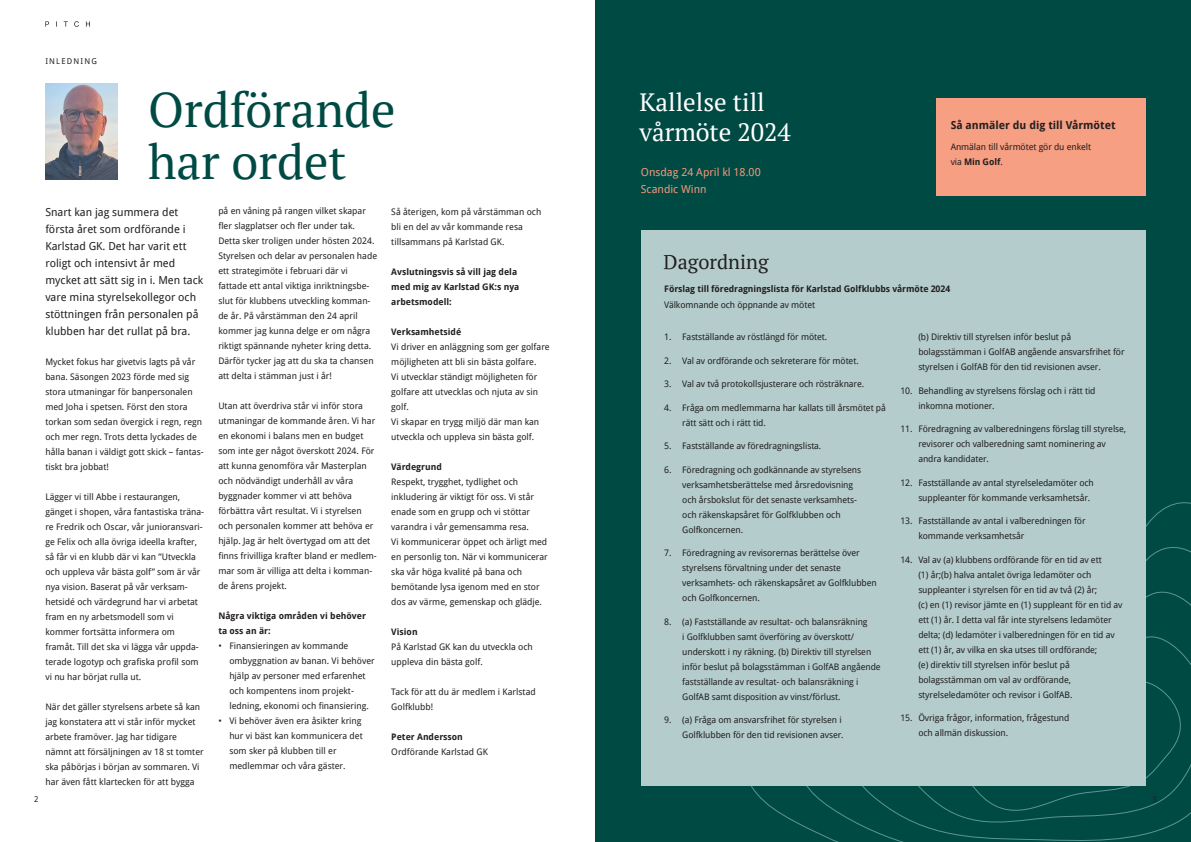
<style>
.page{position:relative;width:1191px;height:842px;background:#fff}
.page>*{position:absolute;margin:0;border:0;box-sizing:border-box;transform-origin:0 0}
.t1{font:48.5px/52px "PT Serif";color:#004a44}
.t2{font:25px/30px "PT Serif";color:#fff}
.t3{font:20px "PT Serif";color:#231f20}
.t4{font:11px/17px "Droid Sans";color:#231f20}
.t5{font:11px/17px "Droid Sans";color:#f6977a}
.t6{font:700 11px "Droid Sans";color:#231f20}
.t7{font:9px/15px "Droid Sans";color:#231f20}
.t8{font:700 9px/15px "Droid Sans";color:#231f20}
.t9{font:8px "Droid Sans";letter-spacing:.15em;color:#231f20}
.s1{font-weight:700}
</style>
<div class="page">
<svg style="left:45px;top:21px;width:45px;height:6px"></svg>
<div style="left:595px;top:0;width:596px;height:842px;background:#004a44"></div>
<svg style="left:730px;top:478px;width:461px;height:364px"></svg>
<div style="left:641px;top:230px;width:504px;height:555px;background:#b4cdcc"></div>
<div style="left:936px;top:98px;width:209px;height:98px;background:#f69f83"></div>
<svg style="left:45px;top:83px;width:57px;height:1px"></svg>
<img style="left:45px;top:84px;width:73px;height:96px">
<p class="t9" style="left:45px;top:55px;width:53px">INLEDNING</p>
<h1 class="t1" style="left:148px;top:83px;width:249px">Ordförande har ordet</h1>
<h2 class="t2" style="left:639px;top:87px;width:153px">Kallelse till vårmöte 2024</h2>
<p class="t5" style="left:641px;top:164px;width:121px">Onsdag 24 April kl 18.00<br>Scandic Winn</p>
<p class="t6" style="left:950px;top:117px;width:167px">Så anmäler du dig till Vårmötet</p>
<p class="t7" style="left:950px;top:139px;width:142px">Anmälan till vårmötet gör du enkelt via <span class="s1">Min Golf</span>.</p>
<p class="t4" style="left:45px;top:203px;width:159px">Snart kan jag summera det första året som ordförande i<br>Karlstad GK. Det har varit ett roligt och intensivt år med mycket att sätt sig in i. Men tack vare mina styrelsekollegor och stöttningen från personalen på klubben har det rullat på bra.</p>
<p class="t7" style="left:45px;top:354px;width:160px">Mycket fokus har givetvis lagts på vår bana. Säsongen 2023 förde med sig stora utmaningar för banpersonalen med Joha i spetsen. Först den stora torkan som sedan övergick i regn, regn och mer regn. Trots detta lyckades de hålla banan i väldigt gott skick – fantas&shy;tiskt bra jobbat!</p>
<p class="t7" style="left:45px;top:489px;width:160px">Lägger vi till Abbe i restaurangen, gänget i shopen, våra fantastiska träna&shy;re Fredrik och Oscar, vår junioransvari&shy;ge Felix och alla övriga ideella krafter, så får vi en klubb där vi kan ”Utveckla och uppleva vår bästa golf” som är vår nya vision. Baserat på vår verksam&shy;hetsidé och värdegrund har vi arbetat fram en ny arbetsmodell som vi kommer fortsätta informera om framåt. Till det ska vi lägga vår uppda&shy;terade logotyp och grafiska profil som vi nu har börjat rulla ut.</p>
<p class="t7" style="left:45px;top:699px;width:160px">När det gäller styrelsens arbete så kan jag konstatera att vi står inför mycket arbete framöver. Jag har tidigare nämnt att försäljningen av 18 st tomter ska påbörjas i början av sommaren. Vi har även fått klartecken för att bygga</p>
<p class="t7" style="left:218px;top:203px;width:160px">på en våning på rangen vilket skapar fler slagplatser och fler under tak.<br>Detta sker troligen under hösten 2024.<br>Styrelsen och delar av personalen hade ett strategimöte i februari där vi fattade ett antal viktiga inriktningsbe&shy;slut för klubbens utveckling komman&shy;de år. På vårstämman den 24 april kommer jag kunna delge er om några riktigt spännande nyheter kring detta.<br>Därför tycker jag att du ska ta chansen att delta i stämman just i år!</p>
<p class="t7" style="left:218px;top:398px;width:160px">Utan att överdriva står vi inför stora utmaningar de kommande åren. Vi har en ekonomi i balans men en budget som inte ger något överskott 2024. För att kunna genomföra vår Masterplan och nödvändigt underhåll av våra byggnader kommer vi att behöva förbättra vårt resultat. Vi i styrelsen och personalen kommer att behöva er hjälp. Jag är helt övertygad om att det finns frivilliga krafter bland er medlem&shy;mar som är villiga att delta i komman&shy;de årens projekt.</p>
<p class="t8" style="left:218px;top:608px;width:149px">Några viktiga områden vi behöver ta oss an är:</p>
<p class="t7" style="left:229px;top:638px;width:147px;text-indent:-11px">• Finansieringen av kommande ombyggnation av banan. Vi behöver hjälp av personer med erfarenhet och kompentens inom projekt&shy;ledning, ekonomi och finansiering.</p>
<p class="t7" style="left:229px;top:713px;width:135px;text-indent:-11px">• Vi behöver även era åsikter kring hur vi bäst kan kommunicera det som sker på klubben till er medlemmar och våra gäster.</p>
<p class="t7" style="left:391px;top:204px;width:151px">Så återigen, kom på vårstämman och bli en del av vår kommande resa tillsammans på Karlstad GK.</p>
<p class="t8" style="left:391px;top:264px;width:130px">Avslutningsvis så vill jag dela med mig av Karlstad GK:s nya arbetsmodell:</p>
<p class="t8" style="left:391px;top:324px;width:72px">Verksamhetsidé</p>
<p class="t7" style="left:391px;top:339px;width:160px">Vi driver en anläggning som ger golfare möjligheten att bli sin bästa golfare.<br>Vi utvecklar ständigt möjligheten för golfare att utvecklas och njuta av sin golf.<br>Vi skapar en trygg miljö där man kan utveckla och uppleva sin bästa golf.</p>
<p class="t8" style="left:391px;top:459px;width:52px">Värdegrund</p>
<p class="t7" style="left:391px;top:474px;width:158px">Respekt, trygghet, tydlighet och inkludering är viktigt för oss. Vi står enade som en grupp och vi stöttar varandra i vår gemensamma resa.<br>Vi kommunicerar öppet och ärligt med en personlig ton. När vi kommunicerar ska vår höga kvalité på bana och bemötande lysa igenom med en stor dos av värme, gemenskap och glädje.</p>
<p class="t8" style="left:391px;top:624px;width:28px">Vision</p>
<p class="t7" style="left:391px;top:639px;width:143px">På Karlstad GK kan du utveckla och uppleva din bästa golf.</p>
<p class="t7" style="left:391px;top:684px;width:146px">Tack för att du är medlem i Karlstad<br>Golfklubb!</p>
<p class="t8" style="left:391px;top:729px;width:73px">Peter Andersson</p>
<p class="t7" style="left:391px;top:744px;width:98px">Ordförande Karlstad GK</p>
<h3 class="t3" style="left:663px;top:249px;width:106px">Dagordning</h3>
<p class="t8" style="left:664px;top:281px;width:287px">Förslag till föredragningslista för Karlstad Golfklubbs vårmöte 2024</p>
<p class="t7" style="left:664px;top:297px;width:152px">Välkomnande och öppnande av mötet</p>
<p class="t7" style="left:664px;top:329px;width:164px">1. Fastställande av röstlängd för mötet.</p>
<p class="t7" style="left:664px;top:353px;width:196px">2. Val av ordförande och sekreterare för mötet.</p>
<p class="t7" style="left:664px;top:376px;width:201px">3. Val av två protokollsjusterare och rösträknare.</p>
<p class="t7" style="left:682px;top:400px;width:205px;text-indent:-18px">4. Fråga om medlemmarna har kallats till årsmötet på rätt sätt och i rätt tid.</p>
<p class="t7" style="left:664px;top:438px;width:159px">5. Fastställande av föredragningslista.</p>
<p class="t7" style="left:682px;top:462px;width:180px;text-indent:-18px">6. Föredragning och godkännande av styrelsens verksamhetsberättelse med årsredovisning och årsbokslut för det senaste verksamhets&shy;och räkenskapsåret för Golfklubben och Golfkoncernen.</p>
<p class="t7" style="left:682px;top:545px;width:196px;text-indent:-18px">7. Föredragning av revisorernas berättelse över styrelsens förvaltning under det senaste verksamhets- och räkenskapsåret av Golfklubben och Golfkoncernen.</p>
<p class="t7" style="left:682px;top:614px;width:200px;text-indent:-18px">8. (a) Fastställande av resultat- och balansräkning<br>i Golfklubben samt överföring av överskott/ underskott i ny räkning. (b) Direktiv till styrelsen inför beslut på bolagsstämman i GolfAB angående fastställande av resultat- och balansräkning i GolfAB samt disposition av vinst/förlust.</p>
<p class="t7" style="left:664px;top:712px;width:181px;text-align:right">9. (a) Fråga om ansvarsfrihet för styrelsen i<br>Golfklubben för den tid revisionen avser.</p>
<p class="t7" style="left:918px;top:329px;width:208px">(b) Direktiv till styrelsen inför beslut på bolagsstämman i GolfAB angående ansvarsfrihet för styrelsen i GolfAB för den tid revisionen avser.</p>
<p class="t7" style="left:918px;top:383px;width:179px;text-indent:-18px">10. Behandling av styrelsens förslag och i rätt tid inkomna motioner.</p>
<p class="t7" style="left:918px;top:421px;width:209px;text-indent:-18px">11. Föredragning av valberedningens förslag till styrelse, revisorer och valberedning samt nominering av andra kandidater.</p>
<p class="t7" style="left:918px;top:475px;width:177px;text-indent:-18px">12. Fastställande av antal styrelseledamöter och suppleanter för kommande verksamhetsår.</p>
<p class="t7" style="left:918px;top:513px;width:169px;text-indent:-18px">13. Fastställande av antal i valberedningen för kommande verksamhetsår</p>
<p class="t7" style="left:918px;top:552px;width:206px;text-indent:-18px">14. Val av (a) klubbens ordförande för en tid av ett<br>(1) år;(b) halva antalet övriga ledamöter och suppleanter i styrelsen för en tid av två (2) år;<br>(c) en (1) revisor jämte en (1) suppleant för en tid av ett (1) år. I detta val får inte styrelsens ledamöter delta; (d) ledamöter i valberedningen för en tid av ett (1) år, av vilka en ska utses till ordförande;<br>(e) direktiv till styrelsen inför beslut på bolagsstämman om val av ordförande, styrelseledamöter och revisor i GolfAB.</p>
<p class="t7" style="left:918px;top:710px;width:153px;text-indent:-18px">15. Övriga frågor, information, frågestund och allmän diskussion.</p>
<p class="t9" style="left:34px;top:793px;width:6px">2</p>
<p class="t9" style="left:1152px;top:793px;width:6px">3</p>
</div>
